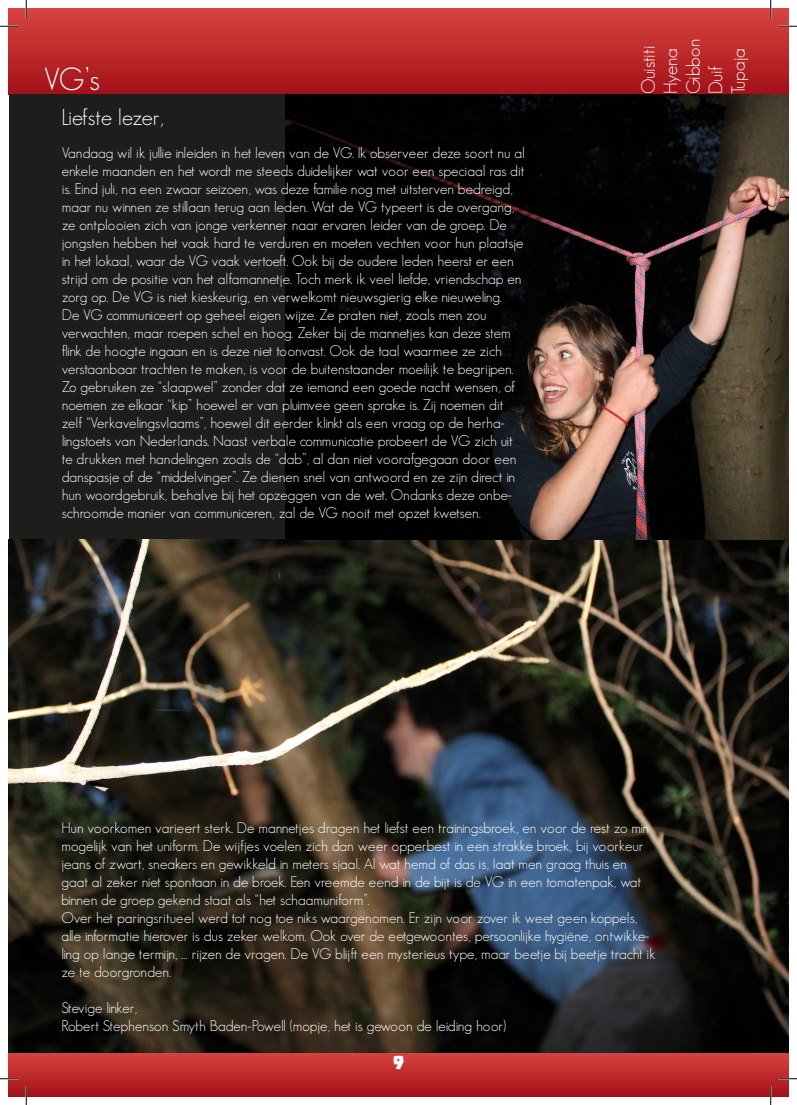
<style>
.page{position:relative;width:797px;height:1105px;background:#fff}
.page>*{position:absolute;margin:0;border:0;box-sizing:border-box;transform-origin:0 0}
.t1{font:300 31.25px "Geosans";color:#fff}
.t2{font:300 22.5px "Geosans";color:#fff}
.t3{font:21.25px "Troika";color:#fff}
.t4{font:300 18.75px "Geosans";color:#fff}
.t5{font:300 15px/18px "Geosans";color:#fff}
.t6{font:300 15px "Geosans";letter-spacing:-.03em;color:#fff}
</style>
<div class="page">
<div style="left:9px;top:1052px;width:779px;height:44px;background:linear-gradient(to bottom,#d74440,#a5131a)"></div>
<div style="left:9px;top:9px;width:779px;height:85px;background:linear-gradient(to bottom,#d7443f,#a31218)"></div>
<img style="left:9px;top:539px;width:779px;height:513px">
<img style="left:285px;top:94px;width:503px;height:445px">
<div style="left:9px;top:94px;width:276px;height:445px;background:#1d1d1b"></div>
<svg style="left:0;top:25px;width:19px;height:2px"></svg>
<svg style="left:778px;top:25px;width:19px;height:2px"></svg>
<svg style="left:0;top:1078px;width:19px;height:1px"></svg>
<svg style="left:778px;top:1078px;width:19px;height:1px"></svg>
<svg style="left:25px;top:0;width:2px;height:19px"></svg>
<svg style="left:25px;top:1086px;width:2px;height:19px"></svg>
<svg style="left:770px;top:0;width:1px;height:19px"></svg>
<svg style="left:770px;top:1086px;width:1px;height:19px"></svg>
<p class="t1" style="left:44px;top:62px;width:57px">VG’s</p>
<p class="t2" style="left:61px;top:104px;width:104px">Liefste lezer,</p>
<p class="t5" style="left:62px;top:144px;width:465px">Vandaag wil ik jullie inleiden in het leven van de VG. Ik observeer deze soort nu al enkele maanden en het wordt me steeds duidelijker wat voor een speciaal ras dit is. Eind juli, na een zwaar seizoen, was deze familie nog met uitsterven bedreigd, maar nu winnen ze stillaan terug aan leden. Wat de VG typeert is de overgang, ze ontplooien zich van jonge verkenner naar ervaren leider van de groep. De jongsten hebben het vaak hard te verduren en moeten vechten voor hun plaatsje in het lokaal, waar de VG vaak vertoeft. Ook bij de oudere leden heerst er een strijd om de positie van het alfamannetje. Toch merk ik veel liefde, vriendschap en zorg op. De VG is niet kieskeurig, en verwelkomt nieuwsgierig elke nieuweling.</p>
<p class="t5" style="left:62px;top:306px;width:456px">De VG communiceert op geheel eigen wijze. Ze praten niet, zoals men zou verwachten, maar roepen schel en hoog. Zeker bij de mannetjes kan deze stem flink de hoogte ingaan en is deze niet toonvast. Ook de taal waarmee ze zich verstaanbaar trachten te maken, is voor de buitenstaander moeilijk te begrijpen.<br>Zo gebruiken ze “slaapwel” zonder dat ze iemand een goede nacht wensen, of noemen ze elkaar “kip” hoewel er van pluimvee geen sprake is. Zij noemen dit zelf “Verkavelingsvlaams”, hoewel dit eerder klinkt als een vraag op de herha&shy;lingstoets van Nederlands. Naast verbale communicatie probeert de VG zich uit te drukken met handelingen zoals de “dab”, al dan niet voorafgegaan door een danspasje of de “middelvinger”. Ze dienen snel van antwoord en ze zijn direct in hun woordgebruik, behalve bij het opzeggen van de wet. Ondanks deze onbe&shy;schroomde manier van communiceren, zal de VG nooit met opzet kwetsen.</p>
<p class="t4" style="left:637px;top:94px;width:50px;rotate:-90deg">Ouistiti</p>
<p class="t4" style="left:660px;top:94px;width:48px;rotate:-90deg">Hyena</p>
<p class="t4" style="left:682px;top:94px;width:57px;rotate:-90deg">Gibbon</p>
<p class="t4" style="left:705px;top:94px;width:30px;rotate:-90deg">Duif</p>
<p class="t4" style="left:727px;top:94px;width:48px;rotate:-90deg">Tupaja</p>
<p class="t5" style="left:61px;top:818px;width:589px">Hun voorkomen varieert sterk. De mannetjes dragen het liefst een trainingsbroek, en voor de rest zo min mogelijk van het uniform. De wijfjes voelen zich dan weer opperbest in een strakke broek, bij voorkeur jeans of zwart, sneakers en gewikkeld in meters sjaal. Al wat hemd of das is, laat men graag thuis en gaat al zeker niet spontaan in de broek. Een vreemde eend in de bijt is de VG in een tomatenpak, wat binnen de groep gekend staat als “het schaamuniform”.</p>
<p class="t5" style="left:61px;top:908px;width:595px">Over het paringsritueel werd tot nog toe niks waargenomen. Er zijn voor zover ik weet geen koppels, alle informatie hierover is dus zeker welkom. Ook over de eetgewoontes, persoonlijke hygiëne, ontwikke&shy;ling op lange termijn, … rijzen de vragen. De VG blijft een mysterieus type, maar beetje bij beetje tracht ik ze te doorgronden.</p>
<p class="t6" style="left:61px;top:999px;width:77px">Stevige linker,</p>
<p class="t5" style="left:61px;top:1016px;width:446px">Robert Stephenson Smyth Baden-Powell (mopje, het is gewoon de leiding hoor)</p>
<h3 class="t3" style="left:393px;top:1050px;width:12px">9</h3>
</div>
